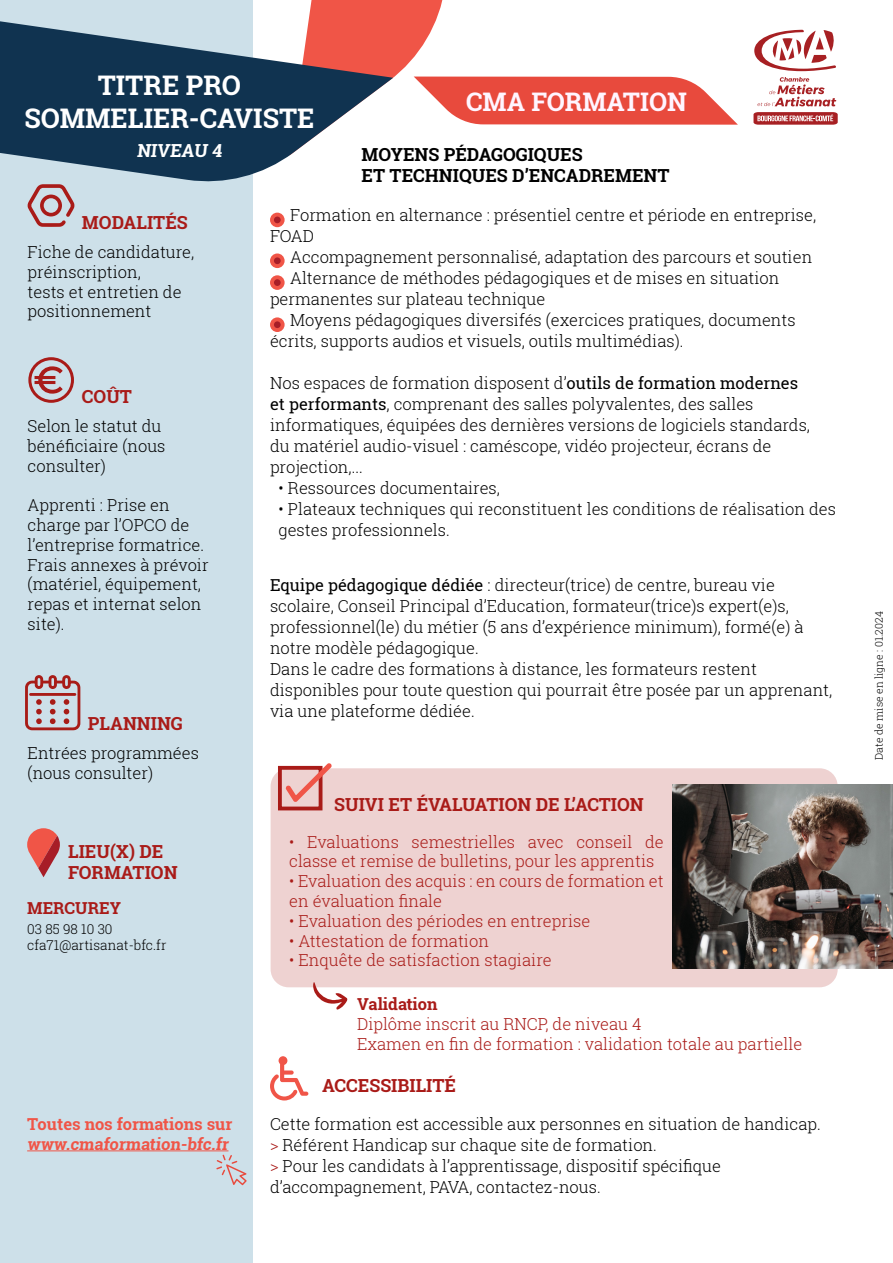
<style>
.page{position:relative;width:893px;height:1263px;background:#fff}
.page>*{position:absolute;margin:0;border:0;box-sizing:border-box;transform-origin:0 0}
.t1{font:700 27px "Roboto Slab";color:#fff}
.t2{font:700 25.65px "Roboto Slab";color:#fff5ff}
.t3{font:700 18px "Roboto Slab";color:#a91b18}
.t4{font:700 18px "Roboto Slab";color:#000}
.t5{font:700 18px "Roboto Slab";color:#fff}
.t6{font:300 16.5px/21px "Roboto Slab";color:#000}
.t7{font:300 16.5px/19.8px "Roboto Slab";color:#a91b18}
.t8{font:700 16.5px/19.8px "Roboto Slab";color:#f05547}
.t9{font:700 16.5px "Roboto Slab";color:#a91b18}
.t10{font:300 13.5px "Roboto Slab";color:#000}
.t11{font:300 10.5px "Roboto Slab";color:#000}
.s1{font-weight:400}
.s2{color:#a91b18}
</style>
<div class="page">
<div style="left:0;top:0;width:253px;height:1263px;background:#cde0e9"></div>
<div style="left:271px;top:768px;width:567px;height:219px;background:#eed2d1;border-radius:18px"></div>
<hr style="left:27px;top:1150px;width:201px;height:1px;background:#f05547">
<svg style="left:28px;top:185px;width:46px;height:42px"></svg>
<svg style="left:34px;top:366px;width:29px;height:28px"></svg>
<div style="left:28px;top:357px;width:46px;height:46px;border:3px solid #a91b18;border-radius:50%"></div>
<img style="left:672px;top:785px;width:221px;height:183px">
<svg style="left:313px;top:982px;width:35px;height:28px"></svg>
<svg style="left:270px;top:1056px;width:38px;height:44px"></svg>
<svg style="left:278px;top:763px;width:56px;height:48px"></svg>
<svg style="left:27px;top:828px;width:33px;height:49px"></svg>
<svg style="left:25px;top:675px;width:55px;height:55px"></svg>
<svg style="left:0;top:21px;width:289px;height:164px;fill:#103350"></svg>
<svg style="left:270px;top:213px;width:15px;height:14px"></svg>
<svg style="left:270px;top:253px;width:15px;height:15px"></svg>
<svg style="left:270px;top:317px;width:15px;height:15px"></svg>
<svg style="left:270px;top:275px;width:15px;height:15px"></svg>
<svg style="left:216px;top:1154px;width:31px;height:31px"></svg>
<svg style="left:289px;top:0;width:449px;height:156px"></svg>
<svg style="left:757px;top:77px;width:79px;height:29px"></svg>
<svg style="left:754px;top:30px;width:82px;height:41px"></svg>
<svg style="left:753px;top:112px;width:85px;height:13px"></svg>
<p class="t1" style="left:98px;top:67px;width:145px">TITRE PRO</p>
<p class="t1" style="left:24px;top:100px;width:292px">SOMMELIER-CAVISTE</p>
<p class="t5" style="left:137px;top:138px;width:89px">NIVEAU 4</p>
<p class="t2" style="left:466px;top:84px;width:222px">CMA FORMATION</p>
<p class="t4" style="left:361px;top:142px;width:223px">MOYENS PÉDAGOGIQUES</p>
<p class="t4" style="left:361px;top:163px;width:310px">ET TECHNIQUES D’ENCADREMENT</p>
<p class="t3" style="left:82px;top:210px;width:107px">MODALITÉS</p>
<p class="t6" style="left:28px;top:242px;width:168px;line-height:19.8px">Fiche de candidature, préinscription,<br>tests et entretien de positionnement</p>
<p class="t3" style="left:82px;top:384px;width:52px">COÛT</p>
<p class="t6" style="left:28px;top:416px;width:139px;line-height:19.8px">Selon le statut du bénéficiaire (nous consulter)</p>
<p class="t6" style="left:28px;top:495px;width:183px;line-height:19.8px">Apprenti : Prise en charge par l’OPCO de l’entreprise formatrice.<br>Frais annexes à prévoir (matériel, équipement, repas et internat selon site).</p>
<p class="t3" style="left:88px;top:711px;width:96px">PLANNING</p>
<p class="t6" style="left:28px;top:743px;width:173px;line-height:19.8px">Entrées programmées (nous consulter)</p>
<p class="t3" style="left:68px;top:839px;width:97px">LIEU(X) DE</p>
<p class="t3" style="left:68px;top:860px;width:111px">FORMATION</p>
<p class="t9" style="left:27px;top:897px;width:95px">MERCUREY</p>
<p class="t10" style="left:27px;top:920px;width:87px">03 85 98 10 30</p>
<p class="t10" style="left:27px;top:936px;width:141px">cfa71@artisanat-bfc.fr</p>
<p class="t8" style="left:27px;top:1114px;width:207px">Toutes nos formations sur www.cmaformation-bfc.fr</p>
<p class="t6" style="left:270px;top:204px;width:548px;text-indent:20px">Formation en alternance : présentiel centre et période en entreprise,<br>FOAD</p>
<p class="t6" style="left:290px;top:246px;width:524px">Accompagnement personnalisé, adaptation des parcours et soutien</p>
<p class="t6" style="left:270px;top:267px;width:511px;text-indent:20px">Alternance de méthodes pédagogiques et de mises en situation permanentes sur plateau technique</p>
<p class="t6" style="left:270px;top:309px;width:527px;text-indent:20px">Moyens pédagogiques diversifés (exercices pratiques, documents écrits, supports audios et visuels, outils multimédias).</p>
<p class="t6" style="left:270px;top:372px;width:542px">Nos espaces de formation disposent d’<span class="s1">outils de formation modernes et performants</span>, comprenant des salles polyvalentes, des salles informatiques, équipées des dernières versions de logiciels standards, du matériel audio-visuel : caméscope, vidéo projecteur, écrans de projection,...</p>
<p class="t6" style="left:279px;top:477px;width:223px">• Ressources documentaires,</p>
<p class="t6" style="left:279px;top:498px;width:559px">• Plateaux techniques qui reconstituent les conditions de réalisation des gestes professionnels.</p>
<p class="t6" style="left:270px;top:574px;width:535px"><span class="s1">Equipe pédagogique dédiée</span> : directeur(trice) de centre, bureau vie scolaire, Conseil Principal d’Education, formateur(trice)s expert(e)s, professionnel(le) du métier (5 ans d’expérience minimum), formé(e) à notre modèle pédagogique.</p>
<p class="t6" style="left:270px;top:658px;width:564px">Dans le cadre des formations à distance, les formateurs restent disponibles pour toute question qui pourrait être posée par un apprenant, via une plateforme dédiée.</p>
<p class="t3" style="left:334px;top:792px;width:311px">SUIVI ET ÉVALUATION DE L’ACTION</p>
<p class="t7" style="left:289px;top:831px;width:376px">• Evaluations semestrielles avec conseil de classe et remise de bulletins, pour les apprentis</p>
<p class="t7" style="left:289px;top:871px;width:376px">• Evaluation des acquis : en cours de formation et en évaluation finale</p>
<p class="t7" style="left:289px;top:910px;width:303px">• Evaluation des périodes en entreprise</p>
<p class="t7" style="left:289px;top:930px;width:201px">• Attestation de formation</p>
<p class="t7" style="left:289px;top:950px;width:264px">• Enquête de satisfaction stagiaire</p>
<p class="t9" style="left:357px;top:993px;width:82px">Validation</p>
<p class="t7" style="left:357px;top:1013px;width:286px">Diplôme inscrit au RNCP, de niveau 4</p>
<p class="t7" style="left:357px;top:1033px;width:446px">Examen en fin de formation : validation totale au partielle</p>
<p class="t3" style="left:322px;top:1073px;width:135px">ACCESSIBILITÉ</p>
<p class="t6" style="left:270px;top:1113px;width:552px">Cette formation est accessible aux personnes en situation de handicap.</p>
<p class="t6" style="left:270px;top:1134px;width:388px"><span class="s2">&gt;</span> Référent Handicap sur chaque site de formation.</p>
<p class="t6" style="left:270px;top:1155px;width:452px"><span class="s2">&gt;</span> Pour les candidats à l’apprentissage, dispositif spécifique d’accompagnement, PAVA, contactez-nous.</p>
<p class="t11" style="left:872px;top:760px;width:150px;rotate:-90deg">Date de mise en ligne : 01.2024</p>
</div>
